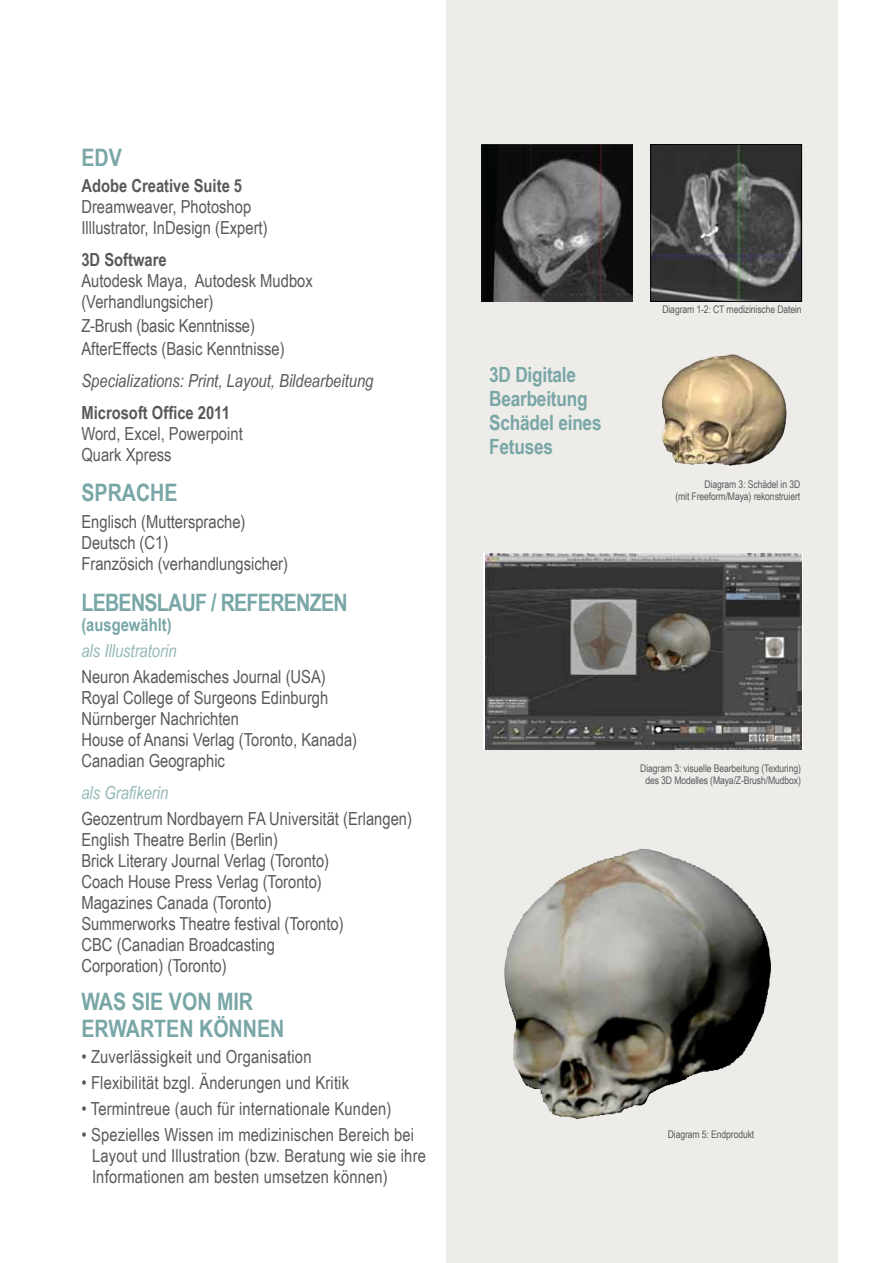
<style>
.page{position:relative;width:893px;height:1263px;background:#fff}
.page>*{position:absolute;margin:0;border:0;box-sizing:border-box;transform-origin:0 0}
.t1{font:700 24px/27px "Arial Narrow";color:#79a6a6}
.t2{font:700 24px "Arial Narrow";letter-spacing:-.03em;color:#79a6a6}
.t3{font:700 21px/24px "Arial Narrow";letter-spacing:-.01em;color:#79a6a6}
.t4{font:18px/21px "Arial Narrow";color:#58595b}
.t5{font:700 18px "Arial Narrow";color:#58595b}
.t6{font:italic 18px "Arial Narrow";color:#58595b}
.t7{font:italic 18px "Arial Narrow";color:#94b8b8}
.t8{font:700 18px "Arial Narrow";color:#79a6a6}
.t9{font:10.5px/12px "Arial Narrow";letter-spacing:-.01em;color:#58595b;text-align:right}
</style>
<div class="page">
<div style="left:446px;top:0;width:392px;height:1263px;background:#edece9"></div>
<img style="left:481px;top:144px;width:151px;height:158px">
<img style="left:652px;top:146px;width:148px;height:154px">
<div style="left:650px;top:144px;width:152px;height:158px;border:1px solid #000"></div>
<img style="left:662px;top:355px;width:116px;height:111px">
<img style="left:486px;top:553px;width:315px;height:196px">
<img style="left:504px;top:849px;width:235px;height:270px">
<h1 class="t1" style="left:81px;top:143px;width:42px">EDV</h1>
<p class="t5" style="left:81px;top:172px;width:162px">Adobe Creative Suite 5</p>
<p class="t4" style="left:81px;top:196px;width:188px">Dreamweaver, Photoshop<br>Illlustrator, InDesign (Expert)</p>
<p class="t5" style="left:81px;top:246px;width:87px">3D Software</p>
<p class="t4" style="left:81px;top:270px;width:233px">Autodesk Maya, Autodesk Mudbox (Verhandlungsicher)</p>
<p class="t4" style="left:81px;top:313px;width:205px;line-height:23.7px">Z-Brush (basic Kenntnisse)<br>AfterEffects (Basic Kenntnisse)</p>
<p class="t6" style="left:81px;top:368px;width:294px">Specializations: Print, Layout, Bildearbeitung</p>
<p class="t5" style="left:81px;top:399px;width:150px">Microsoft Office 2011</p>
<p class="t4" style="left:81px;top:422px;width:163px">Word, Excel, Powerpoint<br>Quark Xpress</p>
<h1 class="t1" style="left:81px;top:478px;width:98px">SPRACHE</h1>
<p class="t4" style="left:81px;top:510px;width:208px">Englisch (Muttersprache)<br>Deutsch (C1)<br>Französich (verhandlungsicher)</p>
<h1 class="t2" style="left:81px;top:584px;width:268px">LEBENSLAUF / REFERENZEN</h1>
<p class="t8" style="left:81px;top:611px;width:92px">(ausgewählt)</p>
<p class="t7" style="left:81px;top:638px;width:97px">als Illustratorin</p>
<p class="t4" style="left:81px;top:666px;width:277px">Neuron Akademisches Journal (USA)<br>Royal College of Surgeons Edinburgh<br>Nürnberger Nachrichten<br>House of Anansi Verlag (Toronto, Kanada)<br>Canadian Geographic</p>
<p class="t7" style="left:81px;top:780px;width:88px">als Grafikerin</p>
<p class="t4" style="left:81px;top:808px;width:332px">Geozentrum Nordbayern FA Universität (Erlangen)<br>English Theatre Berlin (Berlin)<br>Brick Literary Journal Verlag (Toronto)<br>Coach House Press Verlag (Toronto)<br>Magazines Canada (Toronto)<br>Summerworks Theatre festival (Toronto)<br>CBC (Canadian Broadcasting<br>Corporation) (Toronto)</p>
<h1 class="t1" style="left:81px;top:987px;width:204px">WAS SIE VON MIR<br>ERWARTEN KÖNNEN</h1>
<p class="t4" style="left:81px;top:1045px;width:232px">• Zuverlässigkeit und Organisation</p>
<p class="t4" style="left:81px;top:1071px;width:269px">• Flexibilität bzgl. Änderungen und Kritik</p>
<p class="t4" style="left:81px;top:1097px;width:312px">• Termintreue (auch für internationale Kunden)</p>
<p class="t4" style="left:92px;top:1123px;width:335px;text-indent:-11px">• Spezielles Wissen im medizinischen Bereich bei<br>Layout und Illustration (bzw. Beratung wie sie ihre<br>Informationen am besten umsetzen können)</p>
<p class="t3" style="left:489px;top:361px;width:114px">3D Digitale<br>Bearbeitung<br>Schädel eines<br>Fetuses</p>
<p class="t9" style="left:662px;top:303px;width:141px">Diagram 1-2: CT medizinische Datein</p>
<p class="t9" style="left:675px;top:478px;width:126px">Diagram 3: Schädel in 3D<br>(mit Freeform/Maya) rekonstruiert</p>
<p class="t9" style="left:640px;top:762px;width:162px;text-align:center">Diagram 3: visuelle Bearbeitung (Texturing) des 3D Modelles (Maya/Z-Brush/Mudbox)</p>
<p class="t9" style="left:668px;top:1128px;width:88px">Diagram 5: Endprodukt</p>
</div>
